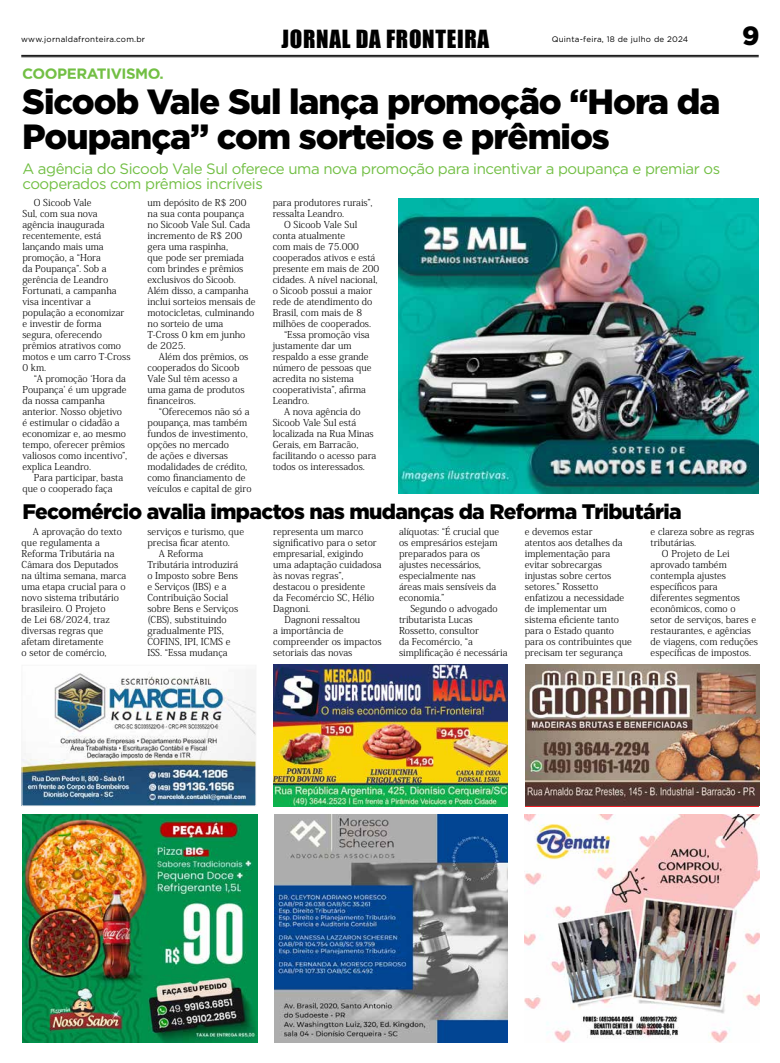
<style>
.page{position:relative;width:780px;height:1063px;background:#fff}
.page>*{position:absolute;margin:0;border:0;box-sizing:border-box;transform-origin:0 0}
.t1{font:900 35px/35px "Gotham";letter-spacing:-.03em;color:#000}
.t2{font:900 26.3px "Gotham";color:#000}
.t3{font:23px "Impact";letter-spacing:.03em;color:#000}
.t4{font:900 21px "Gotham";letter-spacing:-.03em;color:#000}
.t5{font:15px/15px "Gotham";letter-spacing:-.03em;color:#72bf44}
.t6{font:700 15px "Gotham";letter-spacing:-.03em;color:#72bf44}
.t7{font:300 9.5px/11px "Koz Min Pro";color:#000}
.t8{font:8px "Gotham";letter-spacing:.03em;color:#000}
</style>
<div class="page">
<hr style="left:21px;top:55px;width:737px;height:1px;background:#000">
<hr style="left:21px;top:56px;width:737px;height:1px;background:#000">
<img style="left:22px;top:815px;width:235px;height:227px">
<img style="left:274px;top:815px;width:234px;height:228px">
<img style="left:525px;top:815px;width:234px;height:227px">
<img style="left:526px;top:665px;width:233px;height:141px">
<img style="left:23px;top:673px;width:231px;height:131px">
<div style="left:21px;top:665px;width:235px;height:141px;border:1px solid #f6f6f6"></div>
<img style="left:273px;top:665px;width:235px;height:141px">
<img style="left:398px;top:199px;width:360px;height:294px">
<p class="t8" style="left:21px;top:34px;width:125px">www.jornaldafronteira.com.br</p>
<h3 class="t3" style="left:281px;top:21px;width:209px">JORNAL DA FRONTEIRA</h3>
<p class="t8" style="left:551px;top:34px;width:138px">Quinta-feira, 18 de julho de 2024</p>
<h2 class="t2" style="left:742px;top:20px;width:19px">9</h2>
<h3 class="t6" style="left:22px;top:64px;width:143px">COOPERATIVISMO.</h3>
<h1 class="t1" style="left:22px;top:83px;width:699px">Sicoob Vale Sul lança promoção “Hora da<br>Poupança” com sorteios e prêmios</h1>
<h3 class="t5" style="left:22px;top:160px;width:699px">A agência do Sicoob Vale Sul oferece uma nova promoção para incentivar a poupança e premiar os cooperados com prêmios incríveis</h3>
<p class="t7" style="left:22px;top:197px;width:110px;text-indent:11px">O Sicoob Vale<br>Sul, com sua nova agência inaugurada recentemente, está lançando mais uma promoção, a “Hora<br>da Poupança”. Sob a gerência de Leandro<br>Fortunati, a campanha visa incentivar a população a economizar e investir de forma segura, oferecendo prêmios atrativos como motos e um carro T-Cross<br>0 km.</p>
<p class="t7" style="left:22px;top:373px;width:106px;text-indent:11px">“A promoção ‘Hora da<br>Poupança’ é um upgrade da nossa campanha anterior. Nosso objetivo é estimular o cidadão a economizar e, ao mesmo tempo, oferecer prêmios valiosos como incentivo”, explica Leandro.</p>
<p class="t7" style="left:22px;top:472px;width:102px;text-indent:11px">Para participar, basta que o cooperado faça</p>
<p class="t7" style="left:147px;top:197px;width:110px">um depósito de R$ 200 na sua conta poupança no Sicoob Vale Sul. Cada incremento de R$ 200 gera uma raspinha,<br>que pode ser premiada com brindes e prêmios exclusivos do Sicoob.<br>Além disso, a campanha inclui sorteios mensais de motocicletas, culminando no sorteio de uma<br>T-Cross 0 km em junho de 2025.</p>
<p class="t7" style="left:147px;top:351px;width:102px;text-indent:11px">Além dos prêmios, os cooperados do Sicoob<br>Vale Sul têm acesso a uma gama de produtos financeiros.</p>
<p class="t7" style="left:147px;top:406px;width:105px;text-indent:11px">“Oferecemos não só a poupança, mas também fundos de investimento, opções no mercado<br>de ações e diversas modalidades de crédito, como financiamento de veículos e capital de giro</p>
<p class="t7" style="left:273px;top:197px;width:101px">para produtores rurais”,</p>
<p class="t7" style="left:273px;top:208px;width:73px">ressalta Leandro.</p>
<p class="t7" style="left:284px;top:219px;width:75px">O Sicoob Vale Sul</p>
<p class="t7" style="left:273px;top:230px;width:74px">conta atualmente</p>
<p class="t7" style="left:273px;top:241px;width:88px">com mais de 75.000</p>
<p class="t7" style="left:273px;top:252px;width:104px">cooperados ativos e está</p>
<p class="t7" style="left:273px;top:263px;width:108px">presente em mais de 200</p>
<p class="t7" style="left:273px;top:274px;width:106px">cidades. A nível nacional,</p>
<p class="t7" style="left:273px;top:285px;width:101px">o Sicoob possui a maior</p>
<p class="t7" style="left:273px;top:296px;width:101px">rede de atendimento do</p>
<p class="t7" style="left:273px;top:307px;width:91px">Brasil, com mais de 8</p>
<p class="t7" style="left:273px;top:318px;width:100px">milhões de cooperados.</p>
<p class="t7" style="left:284px;top:329px;width:87px">“Essa promoção visa</p>
<p class="t7" style="left:273px;top:340px;width:80px">justamente dar um</p>
<p class="t7" style="left:273px;top:351px;width:97px">respaldo a esse grande</p>
<p class="t7" style="left:273px;top:362px;width:100px">número de pessoas que</p>
<p class="t7" style="left:273px;top:373px;width:83px">acredita no sistema</p>
<p class="t7" style="left:273px;top:384px;width:95px">cooperativista”, afirma</p>
<p class="t7" style="left:273px;top:395px;width:38px">Leandro.</p>
<p class="t7" style="left:284px;top:406px;width:78px">A nova agência do</p>
<p class="t7" style="left:273px;top:417px;width:85px">Sicoob Vale Sul está</p>
<p class="t7" style="left:273px;top:428px;width:102px">localizada na Rua Minas</p>
<p class="t7" style="left:273px;top:439px;width:87px">Gerais, em Barracão,</p>
<p class="t7" style="left:273px;top:450px;width:105px">facilitando o acesso para</p>
<p class="t7" style="left:273px;top:461px;width:94px">todos os interessados.</p>
<h3 class="t4" style="left:23px;top:499px;width:660px">Fecomércio avalia impactos nas mudanças da Reforma Tributária</h3>
<p class="t7" style="left:22px;top:526px;width:106px;text-indent:11px">A aprovação do texto que regulamenta a<br>Reforma Tributária na<br>Câmara dos Deputados na última semana, marca uma etapa crucial para o novo sistema tributário brasileiro. O Projeto<br>de Lei 68/2024, traz diversas regras que afetam diretamente<br>o setor de comércio,</p>
<p class="t7" style="left:147px;top:526px;width:98px">serviços e turismo, que</p>
<p class="t7" style="left:147px;top:537px;width:84px">precisa ficar atento.</p>
<p class="t7" style="left:159px;top:548px;width:46px">A Reforma</p>
<p class="t7" style="left:147px;top:559px;width:92px">Tributária introduzirá</p>
<p class="t7" style="left:147px;top:570px;width:92px">o Imposto sobre Bens</p>
<p class="t7" style="left:147px;top:581px;width:81px">e Serviços (IBS) e a</p>
<p class="t7" style="left:147px;top:592px;width:82px">Contribuição Social</p>
<p class="t7" style="left:147px;top:603px;width:92px">sobre Bens e Serviços</p>
<p class="t7" style="left:147px;top:614px;width:81px">(CBS), substituindo</p>
<p class="t7" style="left:147px;top:625px;width:78px">gradualmente PIS,</p>
<p class="t7" style="left:147px;top:636px;width:85px">COFINS, IPI, ICMS e</p>
<p class="t7" style="left:147px;top:647px;width:82px">ISS. “Essa mudança</p>
<p class="t7" style="left:273px;top:526px;width:91px">representa um marco</p>
<p class="t7" style="left:273px;top:537px;width:105px">significativo para o setor</p>
<p class="t7" style="left:273px;top:548px;width:91px">empresarial, exigindo</p>
<p class="t7" style="left:273px;top:559px;width:110px">uma adaptação cuidadosa</p>
<p class="t7" style="left:273px;top:570px;width:72px">às novas regras”,</p>
<p class="t7" style="left:273px;top:581px;width:93px">destacou o presidente</p>
<p class="t7" style="left:273px;top:592px;width:103px">da Fecomércio SC, Hélio</p>
<p class="t7" style="left:273px;top:603px;width:39px">Dagnoni.</p>
<p class="t7" style="left:284px;top:614px;width:77px">Dagnoni ressaltou</p>
<p class="t7" style="left:273px;top:625px;width:72px">a importância de</p>
<p class="t7" style="left:273px;top:636px;width:110px">compreender os impactos</p>
<p class="t7" style="left:273px;top:647px;width:81px">setoriais das novas</p>
<p class="t7" style="left:399px;top:526px;width:102px">alíquotas: “É crucial que os empresários estejam preparados para os ajustes necessários, especialmente nas áreas mais sensíveis da economia.”</p>
<p class="t7" style="left:399px;top:603px;width:110px;text-indent:11px">Segundo o advogado tributarista Lucas<br>Rossetto, consultor<br>da Fecomércio, “a simplificação é necessária</p>
<p class="t7" style="left:525px;top:526px;width:109px">e devemos estar<br>atentos aos detalhes da implementação para evitar sobrecargas injustas sobre certos setores.” Rossetto enfatizou a necessidade de implementar um sistema eficiente tanto para o Estado quanto para os contribuintes que precisam ter segurança</p>
<p class="t7" style="left:650px;top:526px;width:105px">e clareza sobre as regras</p>
<p class="t7" style="left:650px;top:537px;width:47px">tributárias.</p>
<p class="t7" style="left:662px;top:548px;width:69px">O Projeto de Lei</p>
<p class="t7" style="left:650px;top:559px;width:78px">aprovado também</p>
<p class="t7" style="left:650px;top:570px;width:77px">contempla ajustes</p>
<p class="t7" style="left:650px;top:581px;width:69px">específicos para</p>
<p class="t7" style="left:650px;top:592px;width:91px">diferentes segmentos</p>
<p class="t7" style="left:650px;top:603px;width:86px">econômicos, como o</p>
<p class="t7" style="left:650px;top:614px;width:107px">setor de serviços, bares e</p>
<p class="t7" style="left:650px;top:625px;width:102px">restaurantes, e agências</p>
<p class="t7" style="left:650px;top:636px;width:109px">de viagens, com reduções</p>
<p class="t7" style="left:650px;top:647px;width:102px">específicas de impostos.</p>
</div>
